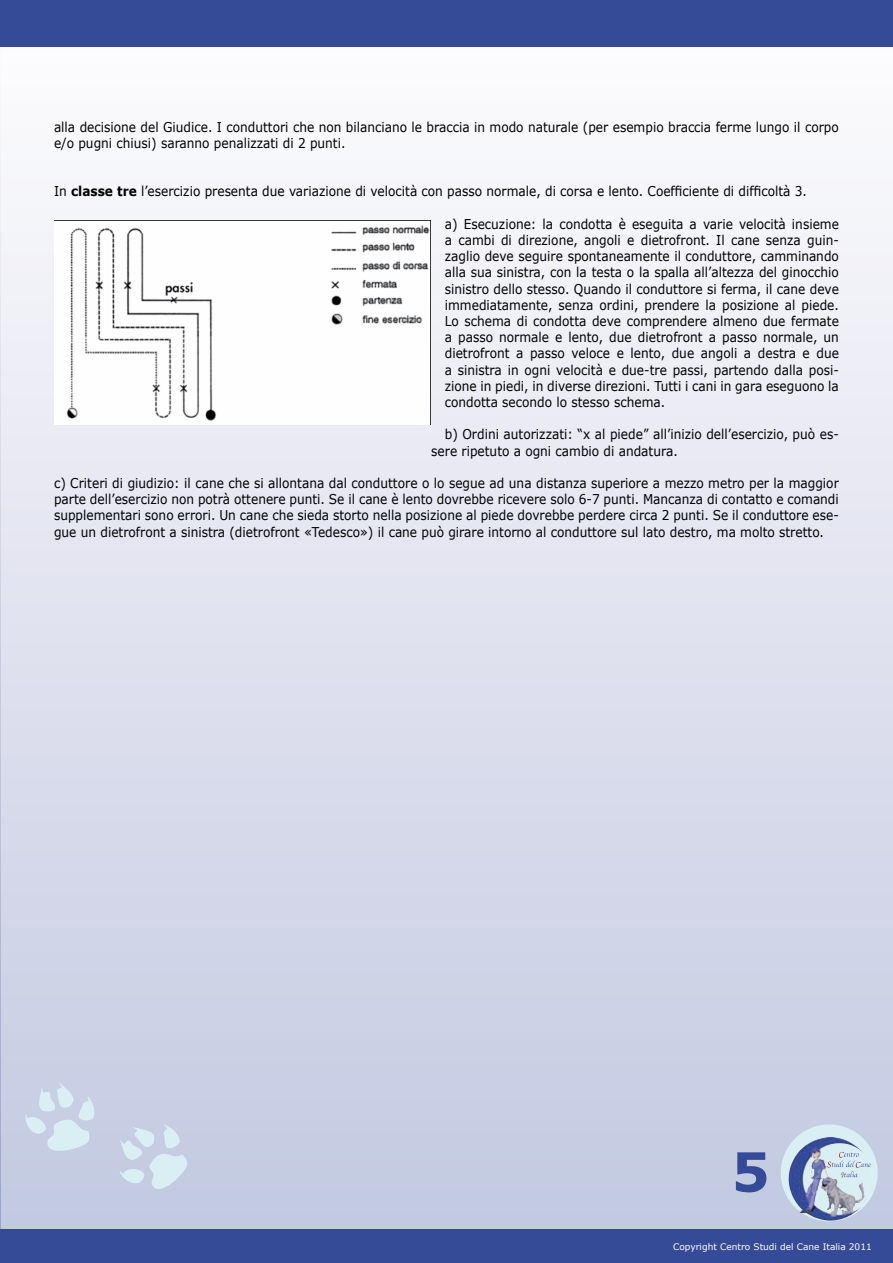
<style>
.page{position:relative;width:893px;height:1263px;background:#fff}
.page>*{position:absolute;margin:0;border:0;box-sizing:border-box;transform-origin:0 0}
.t1{font:700 54px "Verdana";color:#354b97}
.t2{font:13.5px/16.2px "Verdana";color:#000;scale:.9 1}
.t3{font:9px "Verdana";color:#fff}
.s1{font-weight:700}
</style>
<div class="page">
<div style="left:0;top:0;width:893px;height:1262px;background:linear-gradient(to bottom,#fefcfe,#c1c8e0)"></div>
<div style="left:0;top:0;width:893px;height:46px;background:#354b97"></div>
<div style="left:0;top:1229px;width:893px;height:34px;background:#354b97"></div>
<div style="left:781px;top:1124px;width:97px;height:97px;background:#daeff4;border-radius:50%"></div>
<img style="left:789px;top:1137px;width:83px;height:83px">
<svg style="left:802px;top:1142px;width:70px;height:74px"></svg>
<svg style="left:24px;top:1082px;width:73px;height:77px;background:#cdd9e8"></svg>
<svg style="left:119px;top:1124px;width:69px;height:76px;background:#ccd8e8"></svg>
<img style="left:54px;top:220px;width:377px;height:204px">
<p class="t2" style="left:54px;top:118px;width:874px">alla decisione del Giudice. I conduttori che non bilanciano le braccia in modo naturale (per esempio braccia ferme lungo il corpo e/o pugni chiusi) saranno penalizzati di 2 punti.</p>
<p class="t2" style="left:54px;top:183px;width:838px">In <span class="s1">classe tre</span> l’esercizio presenta due variazione di velocità con passo normale, di corsa e lento. Coefficiente di difficoltà 3.</p>
<p class="t2" style="left:445px;top:215px;width:439px;text-align:justify">a) Esecuzione: la condotta è eseguita a varie velocità insieme a cambi di direzione, angoli e dietrofront. Il cane senza guin&shy;zaglio deve seguire spontaneamente il conduttore, camminando alla sua sinistra, con la testa o la spalla all’altezza del ginocchio sinistro dello stesso. Quando il conduttore si ferma, il cane deve immediatamente, senza ordini, prendere la posizione al piede.<br>Lo schema di condotta deve comprendere almeno due fermate a passo normale e lento, due dietrofront a passo normale, un dietrofront a passo veloce e lento, due angoli a destra e due a sinistra in ogni velocità e due-tre passi, partendo dalla posi&shy;zione in piedi, in diverse direzioni. Tutti i cani in gara eseguono la condotta secondo lo stesso schema.</p>
<p class="t2" style="left:431px;top:426px;width:454px;text-indent:13px">b) Ordini autorizzati: “x al piede” all’inizio dell’esercizio, può es&shy;sere ripetuto a ogni cambio di andatura.</p>
<p class="t2" style="left:54px;top:474px;width:874px;text-align:justify">c) Criteri di giudizio: il cane che si allontana dal conduttore o lo segue ad una distanza superiore a mezzo metro per la maggior parte dell’esercizio non potrà ottenere punti. Se il cane è lento dovrebbe ricevere solo 6-7 punti. Mancanza di contatto e comandi supplementari sono errori. Un cane che sieda storto nella posizione al piede dovrebbe perdere circa 2 punti. Se il conduttore ese&shy;gue un dietrofront a sinistra (dietrofront «Tedesco») il cane può girare intorno al conduttore sul lato destro, ma molto stretto.</p>
<h1 class="t1" style="left:731px;top:1137px;width:40px">5</h1>
<p class="t3" style="left:673px;top:1241px;width:200px">Copyright Centro Studi del Cane Italia 2011</p>
</div>
